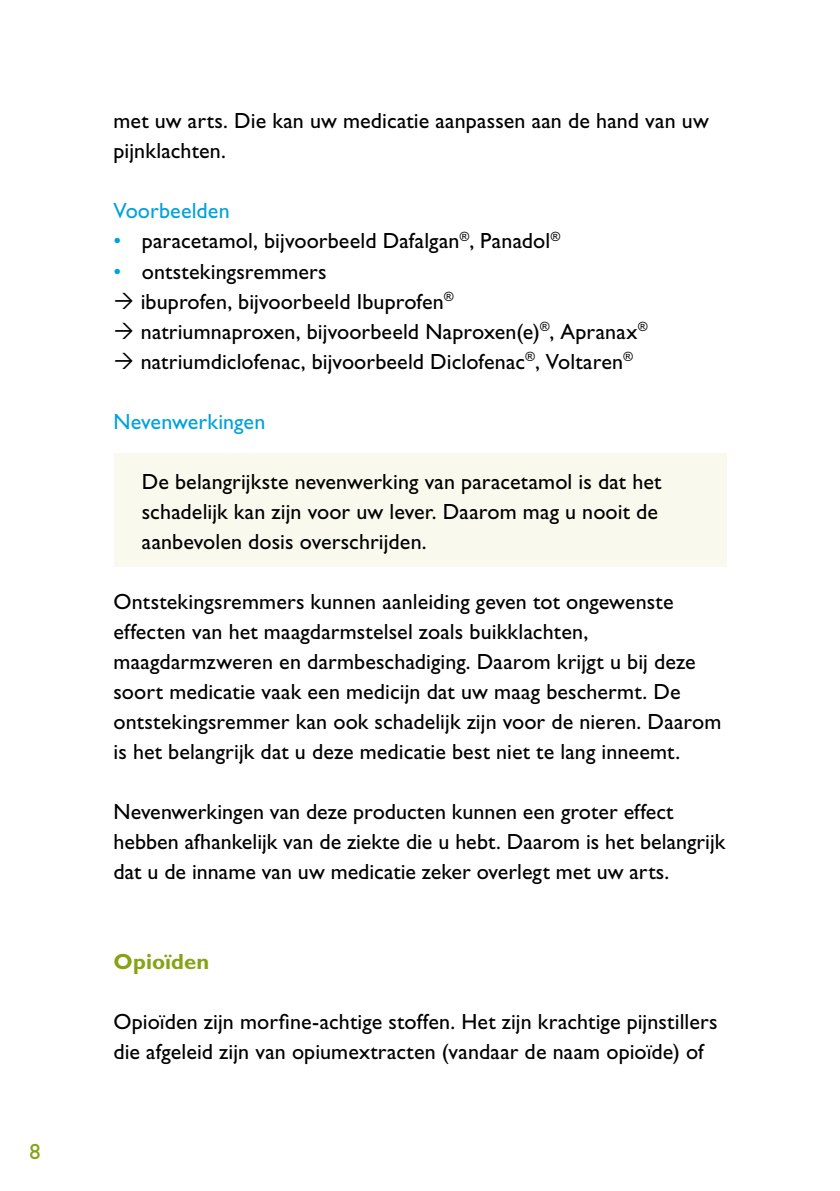
<style>
.page{position:relative;width:840px;height:1191px;background:#fff}
.page>*{position:absolute;margin:0;border:0;box-sizing:border-box;transform-origin:0 0}
.t1{font:22px/30px "Gill Sans Std";letter-spacing:.005em;color:#000}
.t2{font:22px "Gill Sans Std";letter-spacing:.005em;color:#00a2dc}
.t3{font:700 22px "Gill Sans Std";letter-spacing:.005em;color:#86a315}
.t4{font:22px "Gill Sans Std";color:#86a315}
.s1{color:#00a2dc}
</style>
<div class="page">
<div style="left:113px;top:453px;width:613px;height:114px;background:#f9faed"></div>
<p class="t4" style="left:29px;top:1138px;width:13px">8</p>
<p class="t1" style="left:113px;top:106px;width:596px">met uw arts. Die kan uw medicatie aanpassen aan de hand van uw pijnklachten.</p>
<p class="t2" style="left:113px;top:198px;width:118px">Voorbeelden</p>
<p class="t1" style="left:113px;top:226px;width:448px"><span class="s1">•</span> paracetamol, bijvoorbeeld Dafalgan<sup>®</sup>, Panadol<sup>®</sup></p>
<p class="t1" style="left:141px;top:256px;width:508px;text-indent:-27px"><span class="s1">•</span> ontstekingsremmers<br>ibuprofen, bijvoorbeeld Ibuprofen<sup>®<br></sup>natriumnaproxen, bijvoorbeeld Naproxen(e)<sup>®</sup>, Apranax<sup>® </sup>natriumdiclofenac, bijvoorbeeld Diclofenac<sup>®</sup>, Voltaren<sup>®</sup></p>
<p class="t2" style="left:113px;top:408px;width:153px">Nevenwerkingen</p>
<p class="t1" style="left:142px;top:466px;width:521px">De belangrijkste nevenwerking van paracetamol is dat het schadelijk kan zijn voor uw lever. Daarom mag u nooit de aanbevolen dosis overschrijden.</p>
<p class="t1" style="left:113px;top:586px;width:609px">Ontstekingsremmers kunnen aanleiding geven tot ongewenste effecten van het maagdarmstelsel zoals buikklachten, maagdarmzweren en darmbeschadiging. Daarom krijgt u bij deze soort medicatie vaak een medicijn dat uw maag beschermt. De ontstekingsremmer kan ook schadelijk zijn voor de nieren. Daarom is het belangrijk dat u deze medicatie best niet te lang inneemt.</p>
<p class="t1" style="left:113px;top:796px;width:613px">Nevenwerkingen van deze producten kunnen een groter effect hebben afhankelijk van de ziekte die u hebt. Daarom is het belangrijk dat u de inname van uw medicatie zeker overlegt met uw arts.</p>
<p class="t3" style="left:113px;top:948px;width:97px">Opioïden</p>
<p class="t1" style="left:113px;top:1006px;width:605px">Opioïden zijn morfine-achtige stoffen. Het zijn krachtige pijnstillers die afgeleid zijn van opiumextracten (vandaar de naam opioïde) of</p>
</div>
